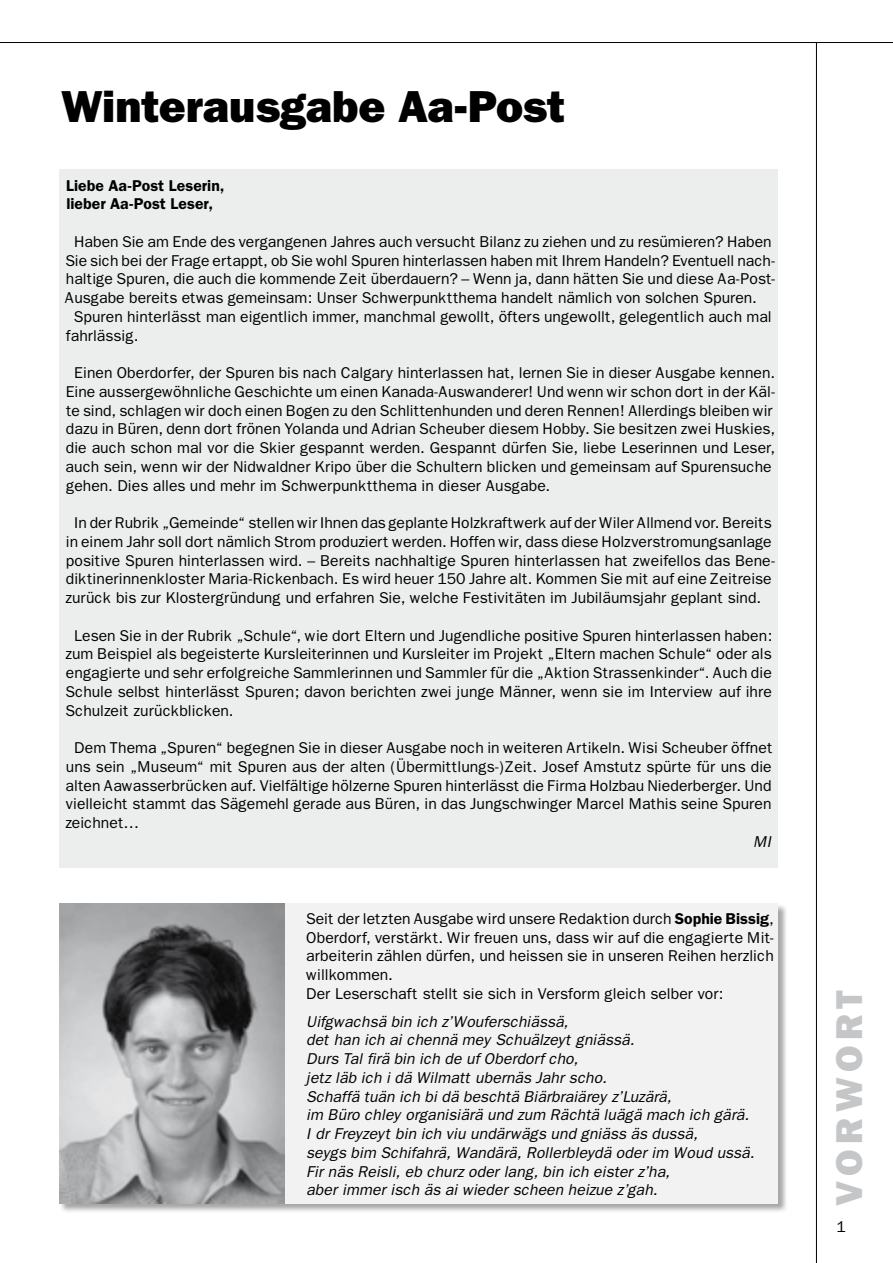
<style>
.page{position:relative;width:893px;height:1263px;background:#fff}
.page>*{position:absolute;margin:0;border:0;box-sizing:border-box;transform-origin:0 0}
.t1{font:800 45px "Franklin Gothic";letter-spacing:-.005em;color:#000}
.t2{font:800 37.5px "Franklin Gothic";letter-spacing:.15em;color:#c5c6c8}
.t3{font:15.75px/18.8px "Franklin Gothic";color:#000}
.t4{font:italic 15.75px/18.8px "Franklin Gothic";color:#000}
.t5{font:600 15.75px/18.8px "Franklin Gothic";color:#000}
.s1{font-weight:600}
</style>
<div class="page">
<hr style="left:0;top:42px;width:893px;height:1px;background:#000">
<hr style="left:816px;top:43px;width:1px;height:1220px;background:#000">
<div style="left:59px;top:903px;width:746px;height:315px;background:#000;opacity:.35"></div>
<div style="left:60px;top:903px;width:718px;height:300px;background:#f2f2f3"></div>
<img style="left:60px;top:903px;width:225px;height:300px">
<div style="left:60px;top:170px;width:718px;height:698px;background:#eceded"></div>
<h1 class="t1" style="left:61px;top:80px;width:506px">Winterausgabe Aa-Post</h1>
<p class="t5" style="left:66px;top:176px;width:160px">Liebe Aa-Post Leserin, lieber Aa-Post Leser,</p>
<p class="t3" style="left:74px;top:232px;width:699px">Haben Sie am Ende des vergangenen Jahres auch versucht Bilanz zu ziehen und zu resümieren? Haben</p>
<p class="t3" style="left:65px;top:251px;width:711px">Sie sich bei der Frage ertappt, ob Sie wohl Spuren hinterlassen haben mit Ihrem Handeln? Eventuell nach-</p>
<p class="t3" style="left:66px;top:270px;width:711px">haltige Spuren, die auch die kommende Zeit überdauern? – Wenn ja, dann hätten Sie und diese Aa-Post-</p>
<p class="t3" style="left:65px;top:289px;width:693px">Ausgabe bereits etwas gemeinsam: Unser Schwerpunktthema handelt nämlich von solchen Spuren.</p>
<p class="t3" style="left:74px;top:307px;width:700px">Spuren hinterlässt man eigentlich immer, manchmal gewollt, öfters ungewollt, gelegentlich auch mal</p>
<p class="t3" style="left:66px;top:326px;width:74px">fahrlässig.</p>
<p class="t3" style="left:66px;top:364px;width:711px;text-indent:9px">Einen Oberdorfer, der Spuren bis nach Calgary hinterlassen hat, lernen Sie in dieser Ausgabe kennen.<br>Eine aussergewöhnliche Geschichte um einen Kanada-Auswanderer! Und wenn wir schon dort in der Käl&shy;te sind, schlagen wir doch einen Bogen zu den Schlittenhunden und deren Rennen! Allerdings bleiben wir dazu in Büren, denn dort frönen Yolanda und Adrian Scheuber diesem Hobby. Sie besitzen zwei Huskies, die auch schon mal vor die Skier gespannt werden. Gespannt dürfen Sie, liebe Leserinnen und Leser, auch sein, wenn wir der Nidwaldner Kripo über die Schultern blicken und gemeinsam auf Spurensuche gehen. Dies alles und mehr im Schwerpunktthema in dieser Ausgabe.</p>
<p class="t3" style="left:65px;top:514px;width:711px;text-indent:9px">In der Rubrik „Gemeinde“ stellen wir Ihnen das geplante Holzkraftwerk auf der Wiler Allmend vor. Bereits in einem Jahr soll dort nämlich Strom produziert werden. Hoffen wir, dass diese Holzverstromungsanlage positive Spuren hinterlassen wird. – Bereits nachhaltige Spuren hinterlassen hat zweifellos das Bene&shy;diktinerinnenkloster Maria-Rickenbach. Es wird heuer 150 Jahre alt. Kommen Sie mit auf eine Zeitreise zurück bis zur Klostergründung und erfahren Sie, welche Festivitäten im Jubiläumsjahr geplant sind.</p>
<p class="t3" style="left:65px;top:626px;width:709px;text-align:justify;text-indent:9px">Lesen Sie in der Rubrik „Schule“, wie dort Eltern und Jugendliche positive Spuren hinterlassen haben: zum Beispiel als begeisterte Kursleiterinnen und Kursleiter im Projekt „Eltern machen Schule“ oder als engagierte und sehr erfolgreiche Sammlerinnen und Sammler für die „Aktion Strassenkinder“. Auch die Schule selbst hinterlässt Spuren; davon berichten zwei junge Männer, wenn sie im Interview auf ihre Schulzeit zurückblicken.</p>
<p class="t3" style="left:65px;top:738px;width:709px;text-align:justify;text-indent:9px">Dem Thema „Spuren“ begegnen Sie in dieser Ausgabe noch in weiteren Artikeln. Wisi Scheuber öffnet uns sein „Museum“ mit Spuren aus der alten (Übermittlungs-)Zeit. Josef Amstutz spürte für uns die alten Aawasserbrücken auf. Vielfältige hölzerne Spuren hinterlässt die Firma Holzbau Niederberger. Und vielleicht stammt das Sägemehl gerade aus Büren, in das Jungschwinger Marcel Mathis seine Spuren zeichnet…</p>
<p class="t4" style="left:753px;top:832px;width:20px">MI</p>
<p class="t3" style="left:306px;top:909px;width:469px">Seit der letzten Ausgabe wird unsere Redaktion durch <span class="s1">Sophie Bissig</span>, Oberdorf, verstärkt. Wir freuen uns, dass wir auf die engagierte Mit&shy;arbeiterin zählen dürfen, und heissen sie in unseren Reihen herzlich willkommen.<br>Der Leserschaft stellt sie sich in Versform gleich selber vor:</p>
<p class="t4" style="left:306px;top:1012px;width:450px">Uifgwachsä bin ich z’Wouferschiässä,<br>det han ich ai chennä mey Schuälzeyt gniässä.<br>Durs Tal firä bin ich de uf Oberdorf cho,<br>jetz läb ich i dä Wilmatt ubernäs Jahr scho.<br>Schaffä tuän ich bi dä beschtä Biärbraiärey z’Luzärä,<br>im Büro chley organisiärä und zum Rächtä luägä mach ich gärä.<br>I dr Freyzeyt bin ich viu undärwägs und gniäss äs dussä,<br>seygs bim Schifahrä, Wandärä, Rollerbleydä oder im Woud ussä.<br>Fir näs Reisli, eb churz oder lang, bin ich eister z’ha,<br>aber immer isch äs ai wieder scheen heizue z’gah.</p>
<h2 class="t2" style="left:827px;top:1206px;width:218px;rotate:-90deg">VORWORT</h2>
<p class="t3" style="left:836px;top:1217px;width:11px">1</p>
</div>
